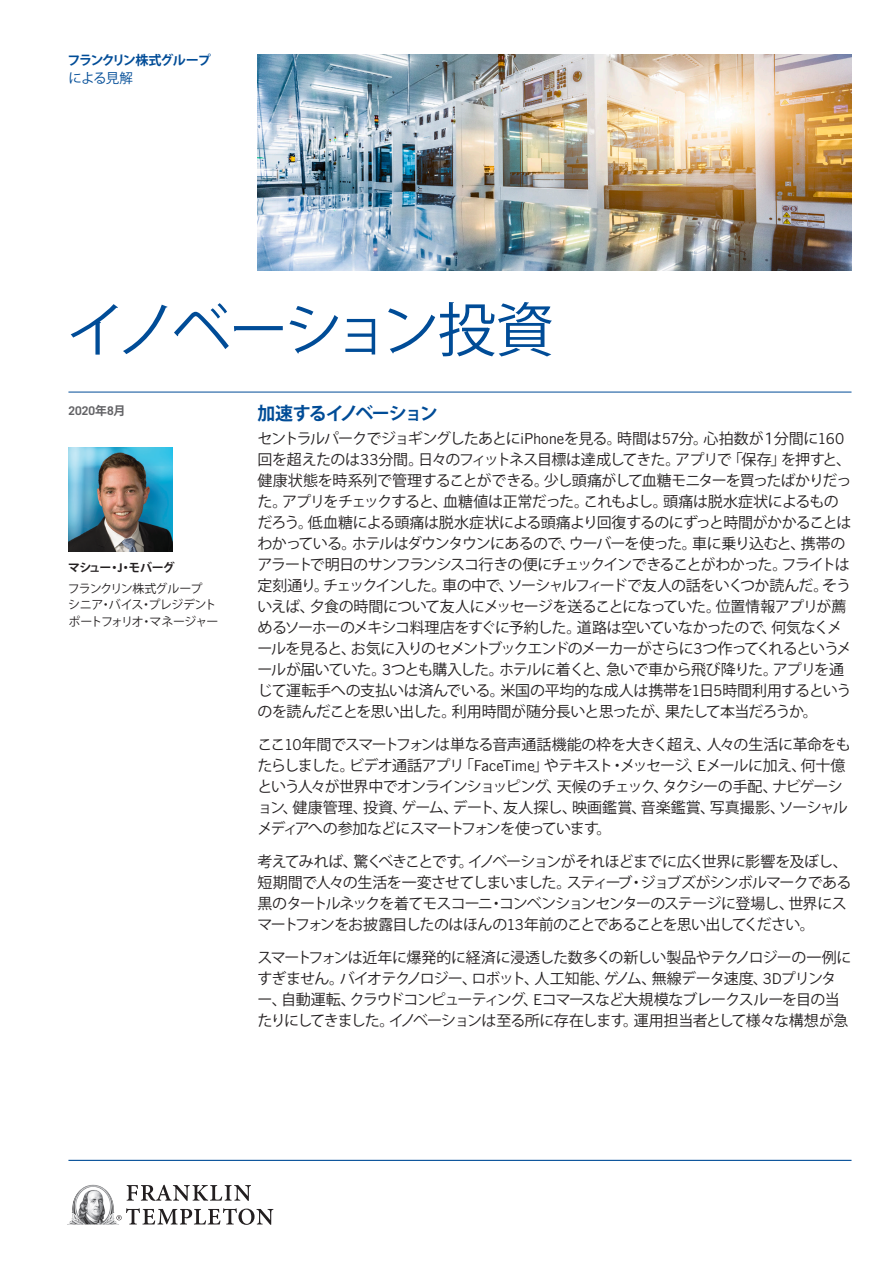
<style>
.page{position:relative;width:893px;height:1263px;background:#fff}
.page>*{position:absolute;margin:0;border:0;box-sizing:border-box;transform-origin:0 0}
.t1{font:58.5px "Koz Go Pr 6 N";letter-spacing:-.065em;color:#004c97}
.Body_Copy_Heads{font:700 18px "Koz Go Pr 6 N";letter-spacing:-.095em;color:#004c97}
.Body_Copy{font:15px/21px "Koz Go Pr 6 N";letter-spacing:-.06em;color:#231f20}
.Secondary_Head{font:13.5px "Koz Go Pr 6 N";letter-spacing:-.055em;color:#004c97}
.Secondary_Head-2{font:700 13.2px "Koz Go Pr 6 N";letter-spacing:-.09em;color:#004c97}
.t2{font:12px/16.5px "Koz Go Pr 6 N";letter-spacing:-.07em;color:#231f20}
.t3{font:700 12px "Koz Go Pr 6 N";letter-spacing:-.085em;color:#231f20}
.Date{font:700 12px "Trade Gothic LT Std";color:#636366}
.s1{font-family:"Koz Go Pr 6 N"}
.s2{font-family:"Trade Gothic LT Std"}
.s3{font-family:"Trade Gothic LT Std Bd 2";font-weight:400}
</style>
<div class="page">
<hr style="left:68px;top:1160px;width:783px;height:1px;background:#004c97">
<svg style="left:127px;top:1185px;width:124px;height:16px"></svg>
<svg style="left:116px;top:1208px;width:157px;height:17px"></svg>
<img style="left:69px;top:1185px;width:50px;height:39px">
<img style="left:68px;top:448px;width:104px;height:104px">
<hr style="left:68px;top:392px;width:783px;height:1px;background:#004c97">
<img style="left:257px;top:54px;width:594px;height:216px">
<p class="Secondary_Head-2" style="left:68px;top:52px;width:145px">フランクリン株式グループ</p>
<p class="Secondary_Head" style="left:68px;top:70px;width:66px">による見解</p>
<p class="t1" style="left:66px;top:297px;width:489px">イノベーション投資</p>
<p class="Date" style="left:68px;top:403px;width:59px">2020<span class="s1">年</span>8<span class="s1">月</span></p>
<p class="Body_Copy_Heads" style="left:257px;top:403px;width:182px">加速するイノベーション</p>
<p class="Body_Copy" style="left:257px;top:428px;width:595px">セントラルパークでジョギングしたあとに<span class="s2">iPhone</span>を見る。時間は<span class="s2">57</span>分。心拍数が１分間に<span class="s2">160</span>回を超えたのは<span class="s2">33</span>分間。日々のフィットネス目標は達成してきた。アプリで「保存」を押すと、健康状態を時系列で管理することができる。少し頭痛がして血糖モニターを買ったばかりだった。アプリをチェックすると、血糖値は正常だった。これもよし。頭痛は脱水症状によるものだろう。低血糖による頭痛は脱水症状による頭痛より回復するのにずっと時間がかかることはわかっている。ホテルはダウンタウンにあるので、ウーバーを使った。車に乗り込むと、携帯のアラートで明日のサンフランシスコ行きの便にチェックインできることがわかった。フライトは定刻通り。チェックインした。車の中で、ソーシャルフィードで友人の話をいくつか読んだ。そういえば、夕食の時間について友人にメッセージを送ることになっていた。位置情報アプリが薦めるソーホーのメキシコ料理店をすぐに予約した。道路は空いていなかったので、何気なくメールを見ると、お気に入りのセメントブックエンドのメーカーがさらに<span class="s2">3</span>つ作ってくれるというメールが届いていた。<span class="s2">3</span>つとも購入した。ホテルに着くと、急いで車から飛び降りた。アプリを通じて運転手への支払いは済んでいる。米国の平均的な成人は携帯を<span class="s2">1</span>日<span class="s2">5</span>時間利用するというのを読んだことを思い出した。利用時間が随分長いと思ったが、果たして本当だろうか。</p>
<p class="Body_Copy" style="left:257px;top:734px;width:595px">ここ<span class="s2">10</span>年間でスマートフォンは単なる音声通話機能の枠を大きく超え、人々の生活に革命をもたらしました。ビデオ通話アプリ「<span class="s2">FaceTime</span>」やテキスト・メッセージ、<span class="s2">E</span>メールに加え、何十億という人々が世界中でオンラインショッピング、天候のチェック、タクシーの手配、ナビゲーション、健康管理、投資、ゲーム、デート、友人探し、映画鑑賞、音楽鑑賞、写真撮影、ソーシャルメディアへの参加などにスマートフォンを使っています。</p>
<p class="Body_Copy" style="left:257px;top:851px;width:595px">考えてみれば、驚くべきことです。イノベーションがそれほどまでに広く世界に影響を及ぼし、短期間で人々の生活を一変させてしまいました。スティーブ・ジョブズがシンボルマークである黒のタートルネックを着てモスコーニ・コンベンションセンターのステージに登場し、世界にスマートフォンをお披露目したのはほんの<span class="s2">13</span>年前のことであることを思い出してください。</p>
<p class="Body_Copy" style="left:257px;top:947px;width:596px">スマートフォンは近年に爆発的に経済に浸透した数多くの新しい製品やテクノロジーの一例にすぎません。バイオテクノロジー、ロボット、人工知能、ゲノム、無線データ速度、<span class="s2">3D</span>プリンター、自動運転、クラウドコンピューティング、<span class="s2">E</span>コマースなど大規模なブレークスルーを目の当たりにしてきました。イノベーションは至る所に存在します。運用担当者として様々な構想が急</p>
<p class="t3" style="left:68px;top:561px;width:108px">マシュー・<span class="s3">J</span>・モバーグ</p>
<p class="t2" style="left:68px;top:580px;width:152px">フランクリン株式グループ<br>シニア・バイス・プレジデントポートフォリオ・マネージャー</p>
</div>
